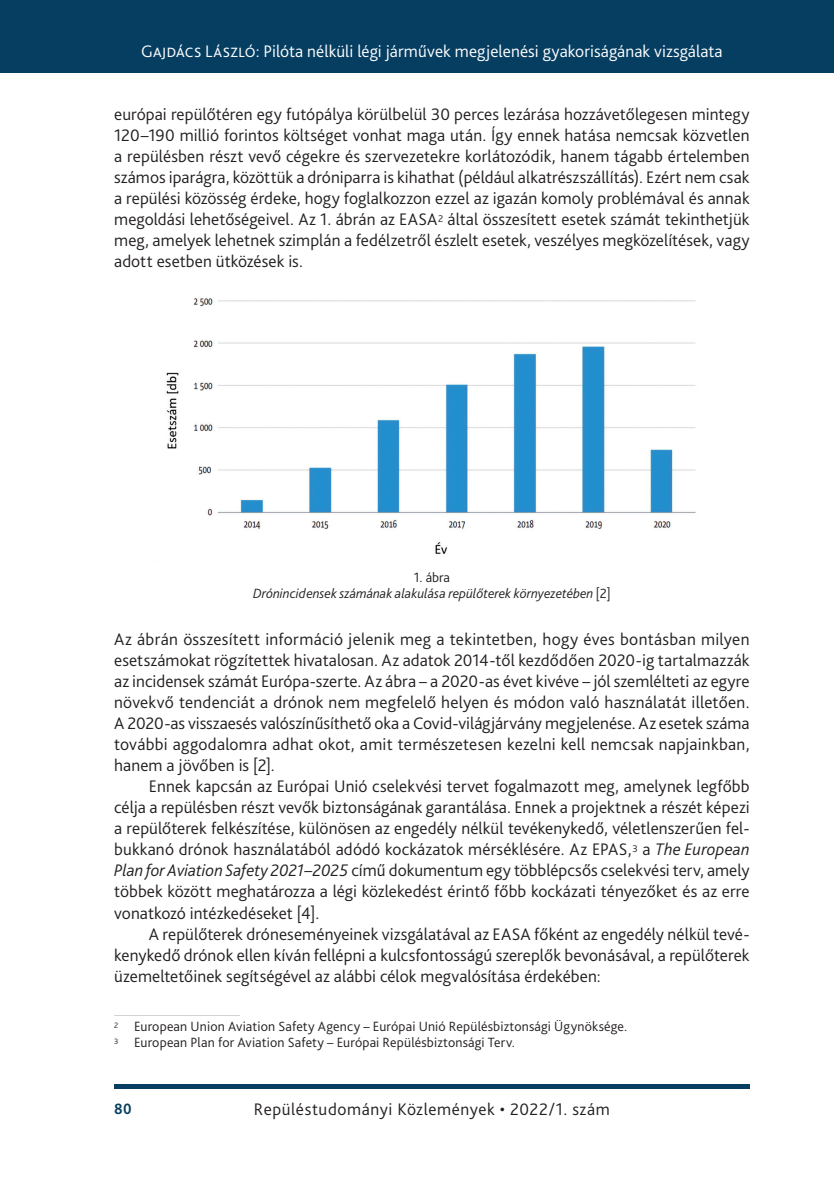
<style>
.page{position:relative;width:834px;height:1181px;background:#fff}
.page>*{position:absolute;margin:0;border:0;box-sizing:border-box;transform-origin:0 0}
._1__Body{font:300 17.5px/21px "Bliss Pro";letter-spacing:.005em;color:#231f20;text-align:justify}
._2__Body_1st_paragra{font:300 17.5px/21px "Bliss Pro";letter-spacing:.005em;color:#231f20;text-align:justify}
.t1{font:300 17.5px "Bliss Pro";letter-spacing:.005em;color:#fff}
._1__Body-2{font:300 17.5px "Bliss Pro";letter-spacing:.03em;color:#231f20}
.t2{font:700 15.75px "Bliss Pro";color:#063e62;scale:.95 1}
.Footnote_text{font:300 14px "Bliss Pro";letter-spacing:.01em;color:#231f20}
.Ábra__képalárás{font:italic 300 14px "Bliss Pro";color:#231f20}
.Ábra_címe{font:300 14px "Bliss Pro";color:#231f20}
.s1{font-style:normal}
.s2{font-style:italic}
</style>
<div class="page">
<div style="left:0;top:0;width:833px;height:73px;background:#063e62"></div>
<hr style="left:833px;top:0;width:1px;height:73px;background:#063e62">
<div style="left:114px;top:1084px;width:635px;height:5px;background:#063e62"></div>
<img style="left:166px;top:298px;width:530px;height:256px">
<hr style="left:114px;top:1015px;width:126px;height:1px;background:#d1d2d4">
<p class="t1" style="left:141px;top:41px;width:583px">Gajdács László: Pilóta nélküli légi járművek megjelenési gyakoriságának vizsgálata</p>
<p class="_1__Body" style="left:114px;top:103px;width:637px">európai repülőtéren egy futópálya körülbelül 30 perces lezárása hozzávetőlegesen mintegy 120–190 millió forintos költséget vonhat maga után. Így ennek hatása nemcsak közvetlen a repülésben részt vevő cégekre és szervezetekre korlátozódik, hanem tágabb értelemben számos iparágra, közöttük a dróniparra is kihathat (például alkatrészszállítás). Ezért nem csak a repülési közösség érdeke, hogy foglalkozzon ezzel az igazán komoly problémával és annak megoldási lehetőségeivel. Az -1. ábrán az EASA<sup>2</sup> által összesített esetek számát tekinthetjük meg, amelyek lehetnek szimplán a fedélzetről észlelt esetek, veszélyes megközelítések, vagy adott esetben ütközések is.</p>
<p class="Ábra_címe" style="left:413px;top:569px;width:38px">1. ábra</p>
<p class="Ábra__képalárás" style="left:253px;top:585px;width:359px">Drónincidensek számának alakulása repülőterek környezetében <span class="s1">[2]</span></p>
<p class="_2__Body_1st_paragra" style="left:114px;top:628px;width:637px">Az ábrán összesített információ jelenik meg a tekintetben, hogy éves bontásban milyen esetszámokat rögzítettek hivatalosan. Az adatok 2014-től kezdődően 2020-ig tartalmazzák az incidensek számát Európa-szerte. Az ábra – a -2020-as évet kivéve – jól szemlélteti az egyre növekvő tendenciát a drónok nem megfelelő helyen és módon való használatát illetően.<br>A -2020-as visszaesés valószínűsíthető oka a Covid-világjárvány megjelenése. Az esetek száma további aggodalomra adhat okot, amit természetesen kezelni kell nemcsak napjainkban, hanem a jövőben is [2].</p>
<p class="_1__Body" style="left:114px;top:775px;width:637px;text-indent:35px">Ennek kapcsán az Európai Unió cselekvési tervet fogalmazott meg, amelynek legfőbb célja a repülésben részt vevők biztonságának garantálása. Ennek a projektnek a részét képezi a repülőterek felkészítése, különösen az engedély nélkül tevékenykedő, véletlenszerűen fel&shy;bukkanó drónok használatából adódó kockázatok mérséklésére. Az EPAS,<sup>3</sup> a <span class="s2">The European Plan for Aviation Safety 2021–2025</span> című dokumentum egy többlépcsős cselekvési terv, amely többek között meghatározza a légi közlekedést érintő főbb kockázati tényezőket és az erre vonatkozó intézkedéseket [4].</p>
<p class="_1__Body" style="left:114px;top:922px;width:637px;text-indent:35px">A repülőterek dróneseményeinek vizsgálatával az EASA főként az engedély nélkül tevé&shy;kenykedő drónok ellen kíván fellépni a kulcsfontosságú szereplők bevonásával, a repülőterek üzemeltetőinek segítségével az alábbi célok megvalósítása érdekében:</p>
<p class="Footnote_text" style="left:114px;top:1018px;width:514px"><sup>2</sup> European Union Aviation Safety Agency – Európai Unió Repülésbiztonsági Ügynöksége.</p>
<p class="Footnote_text" style="left:114px;top:1033px;width:402px"><sup>3</sup> European Plan for Aviation Safety – Európai Repülésbiztonsági Terv.</p>
<p class="t2" style="left:114px;top:1099px;width:20px">80</p>
<p class="_1__Body-2" style="left:254px;top:1098px;width:357px">Repüléstudományi Közlemények • 2022/1. szám</p>
</div>
